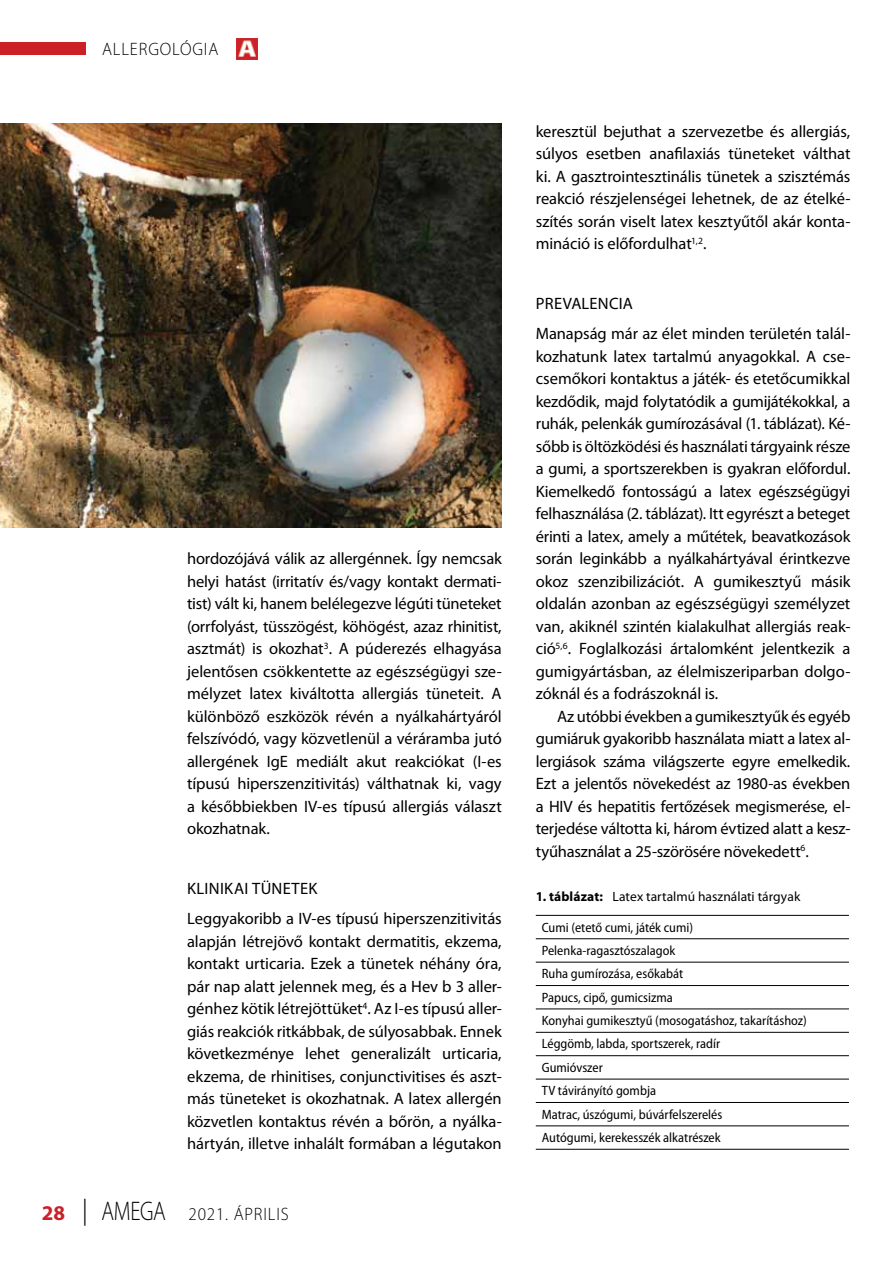
<style>
.page{position:relative;width:893px;height:1263px;background:#fff}
.page>*{position:absolute;margin:0;border:0;box-sizing:border-box;transform-origin:0 0}
.t1{font:300 18px "Myriad Pro";letter-spacing:.05em;color:#000;scale:.95 1}
.t2{font:16.5px/22.5px "Myriad Pro";letter-spacing:-.005em;color:#000;text-align:justify}
.t3{font:semi-condensed 13.5px/23.4px "Myriad Pro";color:#000}
.t4{font:13.5px "Myriad Pro";color:#000}
.s1{font-weight:700;font-size:21px;color:#cc2027}
.s2{font-size:27px;color:#000101}
.s3{font-size:27px}
.s4{font-weight:700}
</style>
<div class="page">
<div style="left:0;top:43px;width:85px;height:12px;background:#cc2027"></div>
<img style="left:236px;top:38px;width:21px;height:22px">
<img style="left:0;top:123px;width:502px;height:404px">
<hr style="left:536px;top:915px;width:313px;height:1px;background:#000">
<hr style="left:536px;top:938px;width:313px;height:1px;background:#000">
<hr style="left:536px;top:962px;width:313px;height:1px;background:#000">
<hr style="left:536px;top:985px;width:313px;height:1px;background:#000">
<hr style="left:536px;top:1008px;width:313px;height:1px;background:#000">
<hr style="left:536px;top:1032px;width:313px;height:1px;background:#000">
<hr style="left:536px;top:1055px;width:313px;height:1px;background:#000">
<hr style="left:536px;top:1079px;width:313px;height:1px;background:#000">
<hr style="left:536px;top:1102px;width:313px;height:1px;background:#000">
<hr style="left:536px;top:1125px;width:313px;height:1px;background:#000">
<hr style="left:536px;top:1149px;width:313px;height:1px;background:#000">
<p class="t1" style="left:102px;top:39px;width:124px">ALLERGOLÓGIA</p>
<p class="t2" style="left:187px;top:547px;width:316px">hordozójává válik az allergénnek. Így nemcsak helyi hatást (irritatív és/vagy kontakt dermati&shy;tist) vált ki, hanem belélegezve légúti tüneteket (orrfolyást, tüsszögést, köhögést, azaz rhinitist, asztmát) is okozhat<sup>3</sup>. A púderezés elhagyása jelentősen csökkentette az egészségügyi sze&shy;mélyzet latex kiváltotta allergiás tüneteit. A különböző eszközök révén a nyálkahártyáról felszívódó, vagy közvetlenül a véráramba jutó allergének IgE mediált akut reakciókat (I-es típusú hiperszenzitivitás) válthatnak ki, vagy a későbbiekben IV-es típusú allergiás választ okozhatnak.</p>
<p class="t2" style="left:187px;top:873px;width:316px;line-height:30px;text-indent:65px">tünetek<br>Leggyakoribb a IV-es típusú hiperszenzitivitás</p>
<p class="t2" style="left:187px;top:930px;width:316px">alapján létrejövő kontakt dermatitis, ekzema, kontakt urticaria. Ezek a tünetek néhány óra, pár nap alatt jelennek meg, és a Hev b 3 aller&shy;génhez kötik létrejöttüket<sup>4</sup>. Az I-es típusú aller&shy;giás reakciók ritkábbak, de súlyosabbak. Ennek következménye lehet generalizált urticaria, ekzema, de rhinitises, conjunctivitises és aszt&shy;más tüneteket is okozhatnak. A latex allergén közvetlen kontaktus révén a bőrön, a nyálka&shy;hártyán, illetve inhalált formában a légutakon</p>
<p class="t2" style="left:187px;top:877px;width:41px">Klinikai</p>
<p class="t1" style="left:42px;top:1204px;width:262px"><span class="s1">28</span> <span class="s2">|</span> <span class="s3">AMEGA</span> 2021. ÁPRILIS</p>
<p class="t2" style="left:536px;top:120px;width:316px">keresztül bejuthat a szervezetbe és allergiás, súlyos esetben anafilaxiás tüneteket válthat ki. A gasztrointesztinális tünetek a szisztémás reakció részjelenségei lehetnek, de az ételké&shy;szítés során viselt latex kesztyűtől akár konta&shy;mináció is előfordulhat<sup>1,2</sup>.</p>
<p class="t2" style="left:536px;top:288px;width:316px;line-height:30px;text-indent:46px">lencia<br>Manapság már az élet minden területén talál-</p>
<p class="t2" style="left:536px;top:345px;width:316px">kozhatunk latex tartalmú anyagokkal. A cse&shy;csemőkori kontaktus a játék- és etetőcumikkal kezdődik, majd folytatódik a gumijátékokkal, a ruhák, pelenkák gumírozásával (1. táblázat). Ké&shy;sőbb is öltözködési és használati tárgyaink része a gumi, a sportszerekben is gyakran előfordul.<br>Kiemelkedő fontosságú a latex egészségügyi felhasználása (2. táblázat). Itt egyrészt a beteget érinti a latex, amely a műtétek, beavatkozások során leginkább a nyálkahártyával érintkezve okoz szenzibilizációt. A gumikesztyű másik oldalán azonban az egészségügyi személyzet van, akiknél szintén kialakulhat allergiás reak&shy;ció<sup>5,6</sup>. Foglalkozási ártalomként jelentkezik a gumigyártásban, az élelmiszeriparban dolgo&shy;zóknál és a fodrászoknál is.</p>
<p class="t2" style="left:536px;top:705px;width:316px;text-indent:21px">Az utóbbi években a gumikesztyűk és egyéb gumiáruk gyakoribb használata miatt a latex al&shy;lergiások száma világszerte egyre emelkedik.<br>Ezt a jelentős növekedést az 1980-as években a HIV és hepatitis fertőzések megismerése, el&shy;terjedése váltotta ki, három évtized alatt a kesz&shy;tyűhasználat a 25-szörösére növekedett<sup>6</sup>.</p>
<p class="t2" style="left:536px;top:292px;width:19px">Preva</p>
<p class="t4" style="left:536px;top:888px;width:266px"><span class="s4">1. táblázat:</span> Latex tartalmú használati tárgyak</p>
<p class="t3" style="left:542px;top:915px;width:267px">Cumi (etető cumi, játék cumi)<br>Pelenka-ragasztószalagok<br>Ruha gumírozása, esőkabát<br>Papucs, cipő, gumicsizma<br>Konyhai gumikesztyű (mosogatáshoz, takarításhoz)<br>Léggömb, labda, sportszerek, radír<br>Gumióvszer<br>TV távirányító gombja<br>Matrac, úszógumi, búvárfelszerelés<br>Autógumi, kerekesszék alkatrészek</p>
</div>
